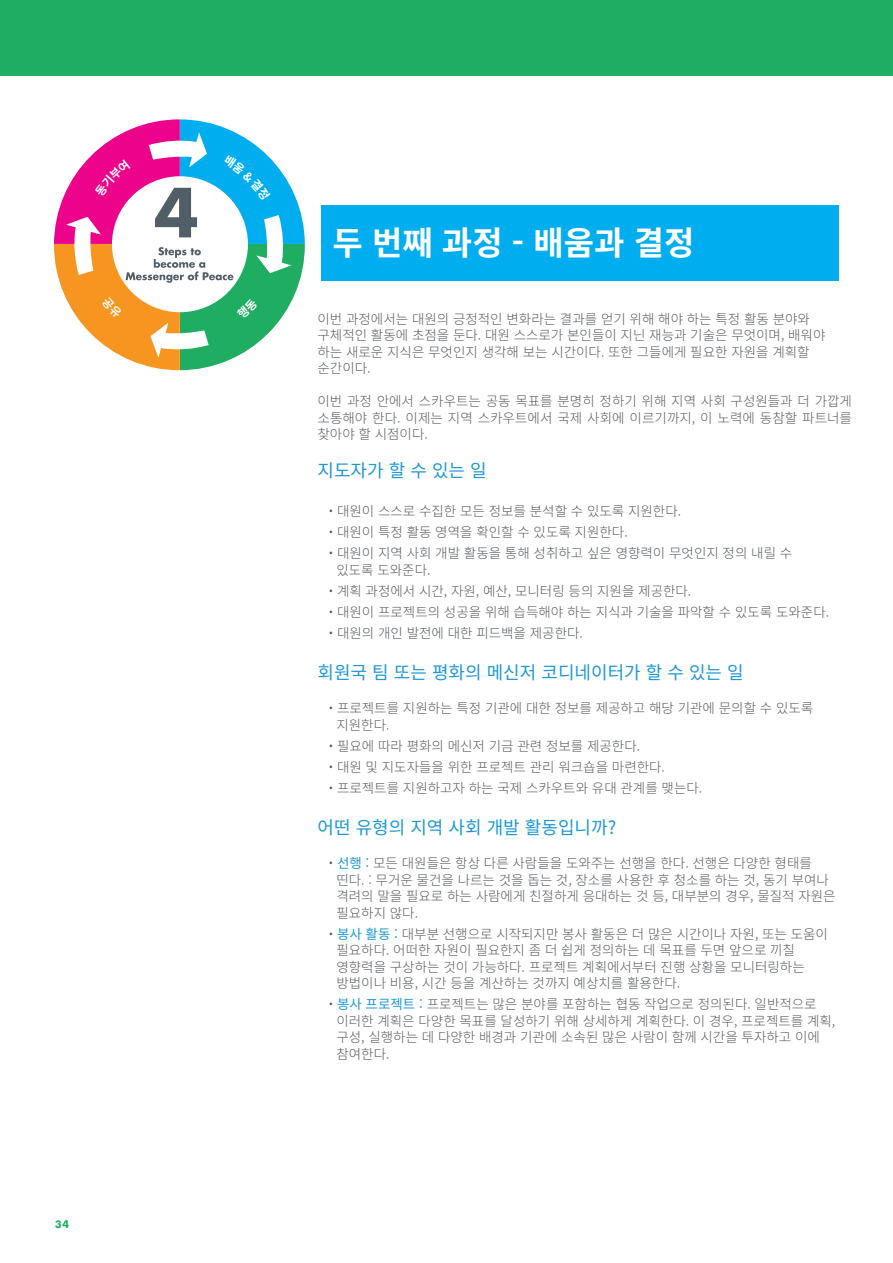
<style>
.page{position:relative;width:893px;height:1263px;background:#fff}
.page>*{position:absolute;margin:0;border:0;box-sizing:border-box;transform-origin:0 0}
.t1{font:700 33px "Noto Sans CJ Kkr";color:#fff}
.t2{font:18px "Noto Sans CJ Kkr";color:#1f98d5}
.t3{font:300 13.5px/16.5px "Noto Sans CJ Kkr";color:#545b60}
.t4{font:700 12px "Futura";color:#1ead61}
.s1{font-weight:700}
.s2{font-weight:400;color:#1f98d5}
</style>
<div class="page">
<div style="left:0;top:0;width:893px;height:76px;background:#1ead61"></div>
<div style="left:322px;top:205px;width:517px;height:76px;background:#00aeef"></div>
<svg style="left:54px;top:119px;width:251px;height:251px"></svg>
<p class="t4" style="left:55px;top:1218px;width:16px">34</p>
<h1 class="t1" style="left:332px;top:224px;width:364px">두 번째 과정 - 배움과 결정</h1>
<p class="t3" style="left:317px;top:311px;width:509px">이번 과정에서는 대원의 긍정적인 변화라는 결과를 얻기 위해 해야 하는 특정 활동 분야와 구체적인 활동에 초점을 둔다. 대원 스스로가 본인들이 지닌 재능과 기술은 무엇이며, 배워야 하는 새로운 지식은 무엇인지 생각해 보는 시간이다. 또한 그들에게 필요한 자원을 계획할 순간이다.</p>
<p class="t3" style="left:317px;top:393px;width:536px;text-align:justify">이번 과정 안에서 스카우트는 공동 목표를 분명히 정하기 위해 지역 사회 구성원들과 더 가깝게 소통해야 한다. 이제는 지역 스카우트에서 국제 사회에 이르기까지, 이 노력에 동참할 파트너를 찾아야 할 시점이다.</p>
<h2 class="t2" style="left:317px;top:460px;width:171px">지도자가 할 수 있는 일</h2>
<p class="t3" style="left:329px;top:501px;width:465px;line-height:21px"><span class="s1">·</span> 대원이 스스로 수집한 모든 정보를 분석할 수 있도록 지원한다.<br><span class="s1">·</span> 대원이 특정 활동 영역을 확인할 수 있도록 지원한다.<br><span class="s1">·</span> 대원이 지역 사회 개발 활동을 통해 성취하고 싶은 영향력이 무엇인지 정의 내릴 수</p>
<p class="t3" style="left:329px;top:559px;width:502px;line-height:21px;text-indent:8px">있도록 도와준다.<br><span class="s1">·</span> 계획 과정에서 시간, 자원, 예산, 모니터링 등의 지원을 제공한다.<br><span class="s1">·</span> 대원이 프로젝트의 성공을 위해 습득해야 하는 지식과 기술을 파악할 수 있도록 도와준다. <span class="s1">·</span> 대원의 개인 발전에 대한 피드백을 제공한다.</p>
<h2 class="t2" style="left:317px;top:662px;width:428px">회원국 팀 또는 평화의 메신저 코디네이터가 할 수 있는 일</h2>
<p class="t3" style="left:336px;top:700px;width:478px;text-indent:-8px"><span class="s1">·</span> 프로젝트를 지원하는 특정 기관에 대한 정보를 제공하고 해당 기관에 문의할 수 있도록 지원한다.</p>
<p class="t3" style="left:329px;top:735px;width:375px;line-height:21px"><span class="s1">·</span> 필요에 따라 평화의 메신저 기금 관련 정보를 제공한다.<br><span class="s1">·</span> 대원 및 지도자들을 위한 프로젝트 관리 워크숍을 마련한다.<br><span class="s1">·</span> 프로젝트를 지원하고자 하는 국제 스카우트와 유대 관계를 맺는다.</p>
<h2 class="t2" style="left:317px;top:817px;width:300px">어떤 유형의 지역 사회 개발 활동입니까?</h2>
<p class="t3" style="left:336px;top:855px;width:501px;text-indent:-8px"><span class="s1">·</span> <span class="s2">선행 :</span> 모든 대원들은 항상 다른 사람들을 도와주는 선행을 한다. 선행은 다양한 형태를 띤다. : 무거운 물건을 나르는 것을 돕는 것, 장소를 사용한 후 청소를 하는 것, 동기 부여나 격려의 말을 필요로 하는 사람에게 친절하게 응대하는 것 등, 대부분의 경우, 물질적 자원은 필요하지 않다.</p>
<p class="t3" style="left:336px;top:926px;width:493px;text-indent:-8px"><span class="s1">·</span> <span class="s2">봉사 활동 :</span> 대부분 선행으로 시작되지만 봉사 활동은 더 많은 시간이나 자원, 또는 도움이 필요하다. 어떠한 자원이 필요한지 좀 더 쉽게 정의하는 데 목표를 두면 앞으로 끼칠 영향력을 구상하는 것이 가능하다. 프로젝트 계획에서부터 진행 상황을 모니터링하는 방법이나 비용, 시간 등을 계산하는 것까지 예상치를 활용한다.</p>
<p class="t3" style="left:336px;top:996px;width:500px;text-indent:-8px"><span class="s1">·</span> <span class="s2">봉사 프로젝트 :</span> 프로젝트는 많은 분야를 포함하는 협동 작업으로 정의된다. 일반적으로 이러한 계획은 다양한 목표를 달성하기 위해 상세하게 계획한다. 이 경우, 프로젝트를 계획, 구성, 실행하는 데 다양한 배경과 기관에 소속된 많은 사람이 함께 시간을 투자하고 이에 참여한다.</p>
</div>
